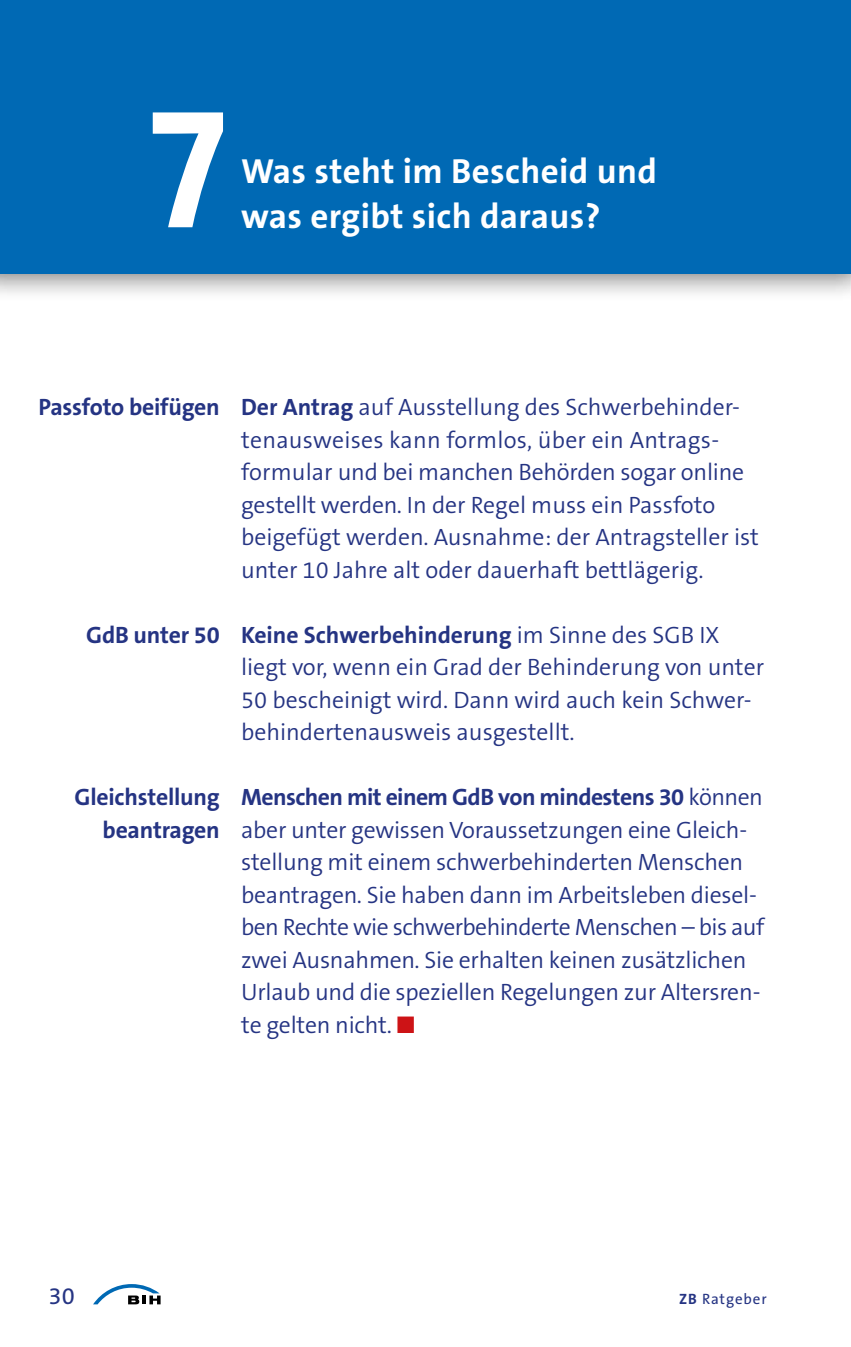
<style>
.page{position:relative;width:851px;height:1347px;background:#fff}
.page>*{position:absolute;margin:0;border:0;box-sizing:border-box;transform-origin:0 0}
.t1{font:170px "The Mix Bold Caps";color:#fff}
.t2{font:700 35px "The Sans B W7";letter-spacing:.01em;color:#fff}
.Fließtext{font:300 23.75px/32.5px "The Sans B W4";letter-spacing:-.01em;color:#253483}
.Fließtext-2{font:700 23.75px/32.5px "The Sans B W7";letter-spacing:-.01em;color:#253483;text-align:right}
.t3{font:23.75px "The Sans B W5 Plain";color:#253483}
.t4{font:15px "The Sans B W5 Plain";letter-spacing:.06em;color:#253483}
.s1{font-family:"The Sans B W7";font-weight:700}
.s2{color:#cd1316}
</style>
<div class="page">
<div style="left:0;top:0;width:850px;height:303px;background:#000;opacity:.5"></div>
<div style="left:0;top:0;width:850px;height:274px;background:#0069b4"></div>
<svg style="left:93px;top:1284px;width:67px;height:20px"></svg>
<h1 class="t1" style="left:149px;top:27px;width:79px">7</h1>
<h2 class="t2" style="left:241px;top:148px;width:417px">Was steht im Bescheid und</h2>
<h2 class="t2" style="left:241px;top:193px;width:361px">was ergibt sich daraus?</h2>
<p class="Fließtext-2" style="left:38px;top:391px;width:183px">Passfoto beifügen</p>
<p class="Fließtext" style="left:241px;top:391px;width:519px"><span class="s1">Der Antrag</span> auf Ausstellung des Schwerbehinder&shy;tenausweises kann formlos, über ein Antrags&shy;formular und bei manchen Behörden sogar online gestellt werden. In der Regel muss ein Passfoto beigefügt werden. Ausnahme: der Antragsteller ist unter 10 Jahre alt oder dauerhaft bettlägerig.</p>
<p class="Fließtext-2" style="left:86px;top:618px;width:135px">GdB unter 50</p>
<p class="Fließtext" style="left:241px;top:618px;width:524px"><span class="s1">Keine Schwerbehinderung</span> im Sinne des SGB IX liegt vor, wenn ein Grad der Behinderung von unter 50 bescheinigt wird. Dann wird auch kein Schwer&shy;behindertenausweis ausgestellt.</p>
<p class="Fließtext-2" style="left:75px;top:781px;width:147px">Gleichstellung beantragen</p>
<p class="Fließtext" style="left:241px;top:781px;width:524px"><span class="s1">Menschen mit einem GdB von mindestens 30</span> können aber unter gewissen Voraussetzungen eine Gleich&shy;stellung mit einem schwerbehinderten Menschen beantragen. Sie haben dann im Arbeitsleben diesel&shy;ben Rechte wie schwerbehinderte Menschen – bis auf zwei Ausnahmen. Sie erhalten keinen zusätzlichen Urlaub und die speziellen Regelungen zur Altersren&shy;te gelten nicht. <span class="s2">■</span></p>
<p class="t3" style="left:49px;top:1281px;width:28px">30</p>
<p class="t4" style="left:679px;top:1289px;width:89px"><span class="s1">ZB</span> Ratgeber</p>
</div>
